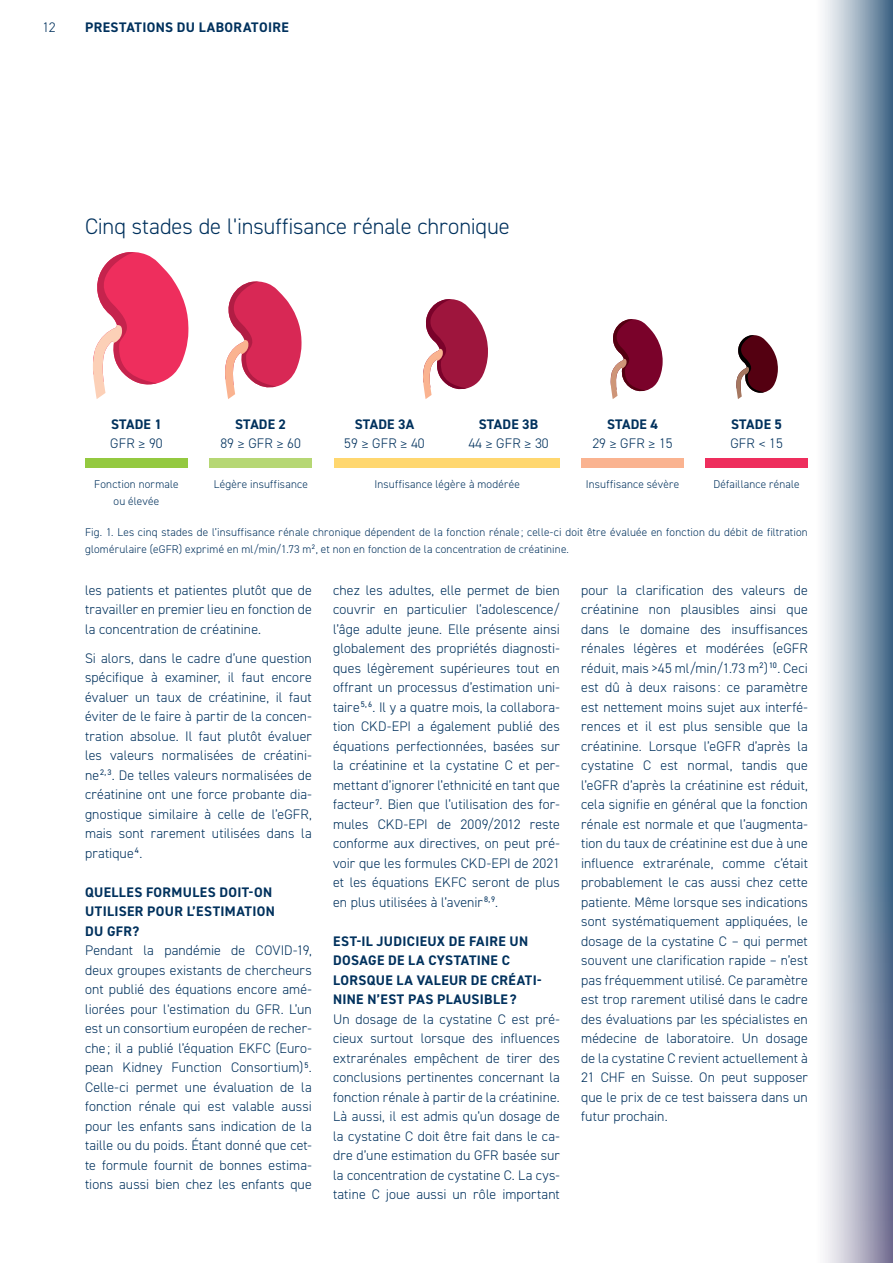
<style>
.page{position:relative;width:893px;height:1263px;background:#fff}
.page>*{position:absolute;margin:0;border:0;box-sizing:border-box;transform-origin:0 0}
.t1{font:300 22.5px "DIN2014";letter-spacing:-.005em;color:#00315d}
.t2{font:300 13.8px/19.5px "DIN2014";letter-spacing:.005em;color:#00315d;text-align:justify}
.t3{font:700 13.8px/19.5px "DIN2014";letter-spacing:.025em;color:#00315d}
.t4{font:300 11.25px/17.1px "DIN2014";letter-spacing:.015em;color:#00315d}
.s1{font-weight:300}
.s2{font-family:"DIN Next LT Pro";font-weight:300}
.s3{font-weight:700}
.s4{font-family:"DIN Next LT Pro"}
</style>
<div class="page">
<svg style="left:823px;top:0;width:70px;height:1263px;background:#a5b3c4"></svg>
<div style="left:85px;top:458px;width:103px;height:10px;background:#94c940"></div>
<div style="left:209px;top:458px;width:103px;height:10px;background:#b6d774"></div>
<div style="left:335px;top:458px;width:225px;height:10px;background:#ffd76f"></div>
<div style="left:581px;top:458px;width:103px;height:10px;background:#fab390"></div>
<div style="left:705px;top:458px;width:103px;height:10px;background:#ee2e5d"></div>
<svg style="left:93px;top:252px;width:96px;height:147px"></svg>
<svg style="left:225px;top:281px;width:77px;height:118px"></svg>
<svg style="left:423px;top:299px;width:65px;height:100px"></svg>
<svg style="left:610px;top:319px;width:53px;height:80px"></svg>
<svg style="left:736px;top:335px;width:42px;height:64px"></svg>
<p class="t2" style="left:43px;top:18px;width:14px">12</p>
<p class="t3" style="left:85px;top:17px;width:205px">PRESTATIONS DU LABORATOIRE</p>
<h1 class="t1" style="left:85px;top:212px;width:426px">Cinq stades de l'insuffisance rénale chronique</h1>
<p class="t3" style="left:110px;top:414px;width:54px">STADE 1<br><span class="s1">GFR</span> <span class="s2">≥</span> <span class="s1">90</span></p>
<p class="t4" style="left:94px;top:475px;width:86px;text-align:center">Fonction normale ou élevée</p>
<p class="t4" style="left:214px;top:475px;width:96px">Légère insuffisance</p>
<p class="t4" style="left:374px;top:475px;width:147px">Insuffisance légère à modérée</p>
<p class="t4" style="left:586px;top:475px;width:95px">Insuffisance sévère</p>
<p class="t4" style="left:713px;top:475px;width:88px">Défaillance rénale</p>
<p class="t2" style="left:220px;top:414px;width:82px;text-align:center"><span class="s3">STADE 2<br></span>89 <span class="s4">≥</span> GFR <span class="s4">≥</span> 60</p>
<p class="t2" style="left:592px;top:414px;width:82px;text-align:center"><span class="s3">STADE 4<br></span>29 <span class="s4">≥</span> GFR <span class="s4">≥</span> 15</p>
<p class="t3" style="left:730px;top:414px;width:54px">STADE 5<br><span class="s1">GFR</span> <span class="s2">&lt;</span> <span class="s1">15</span></p>
<p class="t3" style="left:344px;top:414px;width:82px;text-align:center">STADE 3A<br><span class="s1">59</span> <span class="s2">≥</span> <span class="s1">GFR</span> <span class="s2">≥</span> <span class="s1">40</span></p>
<p class="t3" style="left:468px;top:414px;width:82px;text-align:center">STADE 3B<br><span class="s1">44</span> <span class="s2">≥</span> <span class="s1">GFR</span> <span class="s2">≥</span> <span class="s1">30</span></p>
<p class="t4" style="left:85px;top:524px;width:724px">Fig. 1. Les cinq stades de l’insuffisance rénale chronique dépendent de la fonction rénale ; celle-ci doit être évaluée en fonction du débit de filtration glomérulaire (eGFR) exprimé en ml/min/1.73 m<sup>2</sup>, et non en fonction de la concentration de créatinine.</p>
<p class="t2" style="left:333px;top:580px;width:228px">chez les adultes, elle permet de bien couvrir en particulier l’adolescence/ l’âge adulte jeune. Elle présente ainsi globalement des propriétés diagnosti&shy;ques légèrement supérieures tout en offrant un processus d’estimation uni&shy;taire <sup>5,</sup> <sup>6</sup>. Il y a quatre mois, la collabora&shy;tion CKD-EPI a également publié des équations perfectionnées, basées sur la créatinine et la cystatine C et per&shy;mettant d’ignorer l’ethnicité en tant que facteur <sup>7</sup>. Bien que l’utilisation des for&shy;mules CKD-EPI de 2009/2012 reste conforme aux directives, on peut pré&shy;voir que les formules CKD-EPI de 2021 et les équations EKFC seront de plus en plus utilisées à l’avenir <sup>8,</sup> <sup>9</sup>.</p>
<p class="t3" style="left:333px;top:931px;width:210px">EST-IL JUDICIEUX DE FAIRE UN<br>DOSAGE DE LA CYSTATINE C<br>LORSQUE LA VALEUR DE CRÉATI-<br>NINE N’EST PAS PLAUSIBLE ?</p>
<p class="t2" style="left:333px;top:1009px;width:228px">Un dosage de la cystatine C est pré&shy;cieux surtout lorsque des influences extrarénales empêchent de tirer des conclusions pertinentes concernant la fonction rénale à partir de la créatinine.<br>Là aussi, il est admis qu’un dosage de la cystatine C doit être fait dans le ca&shy;dre d’une estimation du GFR basée sur la concentration de cystatine C. La cys&shy;tatine C joue aussi un rôle important</p>
<p class="t2" style="left:85px;top:580px;width:228px">les patients et patientes plutôt que de travailler en premier lieu en fonction de la concentration de créatinine.</p>
<p class="t2" style="left:85px;top:648px;width:228px">Si alors, dans le cadre d’une question spécifique à examiner, il faut encore évaluer un taux de créatinine, il faut éviter de le faire à partir de la concen&shy;tration absolue. Il faut plutôt évaluer les valeurs normalisées de créatini&shy;ne <sup>2,</sup> <sup>3</sup>. De telles valeurs normalisées de créatinine ont une force probante dia&shy;gnostique similaire à celle de l’eGFR, mais sont rarement utilisées dans la pratique <sup>4</sup>.</p>
<p class="t3" style="left:85px;top:882px;width:191px">QUELLES FORMULES DOIT-ON<br>UTILISER POUR L’ESTIMATION<br>DU GFR?</p>
<p class="t2" style="left:85px;top:941px;width:228px">Pendant la pandémie de COVID-19, deux groupes existants de chercheurs ont publié des équations encore amé&shy;liorées pour l'estimation du GFR. L’un est un consortium européen de recher&shy;che ; il a publié l’équation EKFC (Euro&shy;pean Kidney Function Consortium) <sup>5</sup>.<br>Celle-ci permet une évaluation de la fonction rénale qui est valable aussi pour les enfants sans indication de la taille ou du poids. Étant donné que cet&shy;te formule fournit de bonnes estima&shy;tions aussi bien chez les enfants que</p>
<p class="t2" style="left:581px;top:580px;width:228px">pour la clarification des valeurs de créatinine non plausibles ainsi que dans le domaine des insuffisances rénales légères et modérées (eGFR réduit, mais &gt;45 ml/min/1.73 m<sup>2</sup>) <sup>10</sup>. Ceci est dû à deux raisons : ce paramètre est nettement moins sujet aux interfé&shy;rences et il est plus sensible que la créatinine. Lorsque l’eGFR d’après la cystatine C est normal, tandis que l’eGFR d’après la créatinine est réduit, cela signifie en général que la fonction rénale est normale et que l’augmenta&shy;tion du taux de créatinine est due à une influence extrarénale, comme c’était probablement le cas aussi chez cette patiente. Même lorsque ses indications sont systématiquement appliquées, le dosage de la cystatine C – qui permet souvent une clarification rapide – n’est pas fréquemment utilisé. Ce paramètre est trop rarement utilisé dans le cadre des évaluations par les spécialistes en médecine de laboratoire. Un dosage de la cystatine C revient actuellement à 21 CHF en Suisse. On peut supposer que le prix de ce test baissera dans un futur prochain.</p>
</div>
